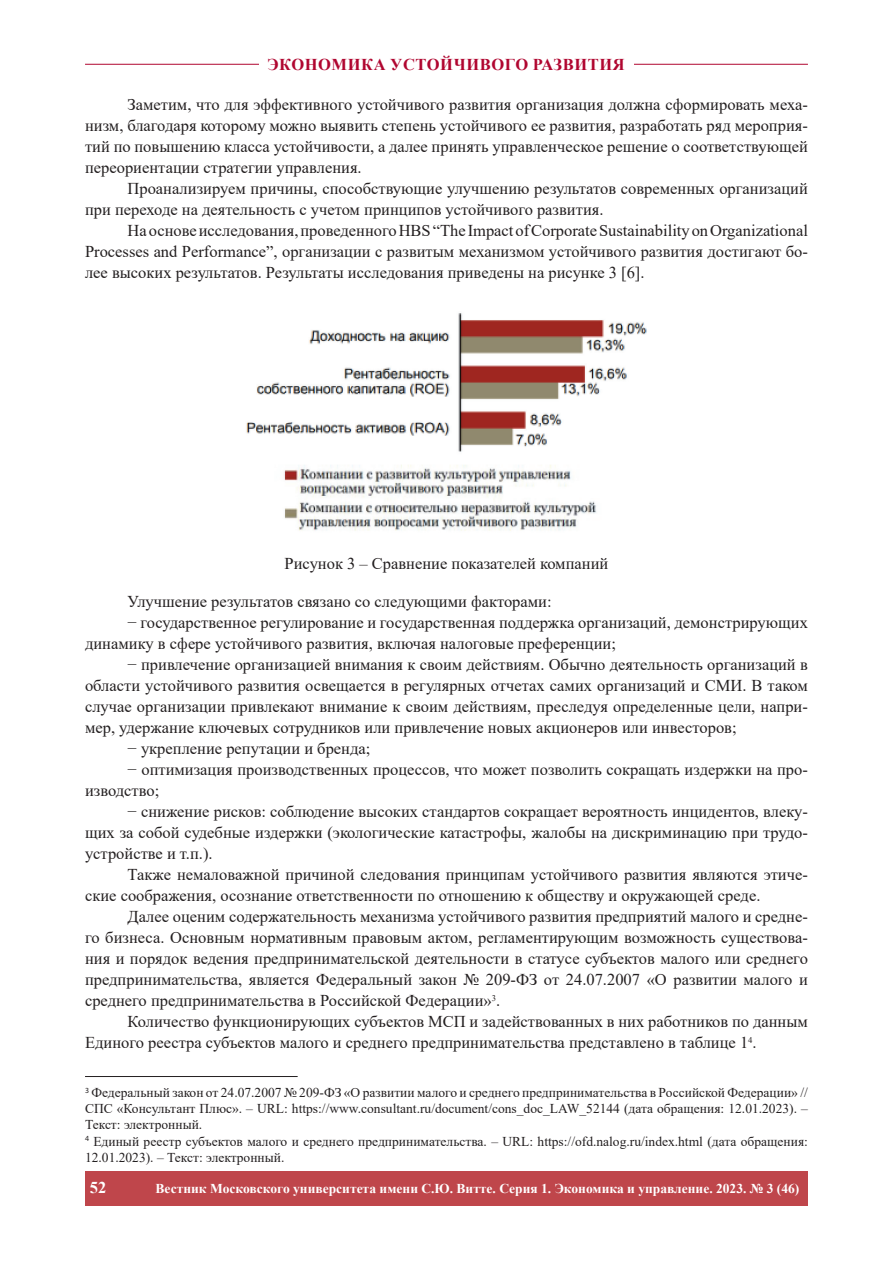
<style>
.page{position:relative;width:893px;height:1263px;background:#fff}
.page>*{position:absolute;margin:0;border:0;box-sizing:border-box;transform-origin:0 0}
.t1{font:16.5px/21px "Times New Roman";color:#231f20;text-align:justify}
.t2{font:700 16.5px "Times New Roman";letter-spacing:.035em;color:#b00630}
.t3{font:700 16.5px "Times New Roman";color:#fff}
.t4{font:13.5px/16.2px "Times New Roman";color:#231f20}
.t5{font:700 13.5px "Times New Roman";color:#fff}
</style>
<div class="page">
<hr style="left:85px;top:64px;width:723px;height:1px;background:#b00630">
<div style="left:259px;top:59px;width:374px;height:11px;background:#fff"></div>
<div style="left:85px;top:1171px;width:723px;height:34px;background:#bf464b"></div>
<img style="left:246px;top:313px;width:401px;height:218px">
<hr style="left:85px;top:1076px;width:213px;height:1px;background:#231f20">
<p class="t2" style="left:267px;top:52px;width:359px">ЭКОНОМИКА УСТОЙЧИВОГО РАЗВИТИЯ</p>
<p class="t1" style="left:85px;top:94px;width:724px;text-indent:43px">Заметим, что для эффективного устойчивого развития организация должна сформировать меха&shy;низм, благодаря которому можно выявить степень устойчивого ее развития, разработать ряд мероприя&shy;тий по повышению класса устойчивости, а далее принять управленческое решение о соответствующей переориентации стратегии управления.</p>
<p class="t1" style="left:85px;top:178px;width:724px;text-indent:43px">Проанализируем причины, способствующие улучшению результатов современных организаций при переходе на деятельность с учетом принципов устойчивого развития.</p>
<p class="t1" style="left:85px;top:220px;width:724px;text-indent:43px">На основе исследования, проведенного HBS “The Impact of Corporate Sustainability on Organizational Processes and Performance”, организации с развитым механизмом устойчивого развития достигают бо&shy;лее высоких результатов. Результаты исследования приведены на рисунке 3 [6].</p>
<p class="t1" style="left:285px;top:552px;width:325px">Рисунок 3 – Сравнение показателей компаний</p>
<p class="t1" style="left:128px;top:590px;width:426px">Улучшение результатов связано со следующими факторами:</p>
<p class="t1" style="left:128px;top:611px;width:682px">− государственное регулирование и государственная поддержка организаций, демонстрирующих</p>
<p class="t1" style="left:85px;top:632px;width:532px">динамику в сфере устойчивого развития, включая налоговые преференции;</p>
<p class="t1" style="left:128px;top:653px;width:682px">− привлечение организацией внимания к своим действиям. Обычно деятельность организаций в</p>
<p class="t1" style="left:85px;top:674px;width:724px">области устойчивого развития освещается в регулярных отчетах самих организаций и СМИ. В таком</p>
<p class="t1" style="left:85px;top:695px;width:724px">случае организации привлекают внимание к своим действиям, преследуя определенные цели, напри-</p>
<p class="t1" style="left:85px;top:716px;width:653px">мер, удержание ключевых сотрудников или привлечение новых акционеров или инвесторов;</p>
<p class="t1" style="left:128px;top:737px;width:244px">− укрепление репутации и бренда;</p>
<p class="t1" style="left:128px;top:758px;width:682px">− оптимизация производственных процессов, что может позволить сокращать издержки на про-</p>
<p class="t1" style="left:85px;top:779px;width:76px">изводство;</p>
<p class="t1" style="left:128px;top:800px;width:682px">− снижение рисков: соблюдение высоких стандартов сокращает вероятность инцидентов, влеку-</p>
<p class="t1" style="left:85px;top:821px;width:723px">щих за собой судебные издержки (экологические катастрофы, жалобы на дискриминацию при трудо-</p>
<p class="t1" style="left:85px;top:842px;width:129px">устройстве и т.п.).</p>
<p class="t1" style="left:128px;top:863px;width:682px">Также немаловажной причиной следования принципам устойчивого развития являются этиче-</p>
<p class="t1" style="left:85px;top:884px;width:677px">ские соображения, осознание ответственности по отношению к обществу и окружающей среде.</p>
<p class="t1" style="left:128px;top:905px;width:682px">Далее оценим содержательность механизма устойчивого развития предприятий малого и средне-</p>
<p class="t1" style="left:85px;top:926px;width:724px">го бизнеса. Основным нормативным правовым актом, регламентирующим возможность существова-</p>
<p class="t1" style="left:85px;top:947px;width:724px">ния и порядок ведения предпринимательской деятельности в статусе субъектов малого или среднего</p>
<p class="t1" style="left:85px;top:968px;width:724px">предпринимательства, является Федеральный закон № 209-ФЗ от 24.07.2007 «О развитии малого и</p>
<p class="t1" style="left:85px;top:989px;width:417px">среднего предпринимательства в Российской Федерации»<sup>3</sup>.</p>
<p class="t1" style="left:128px;top:1010px;width:682px">Количество функционирующих субъектов МСП и задействованных в них работников по данным</p>
<p class="t1" style="left:85px;top:1031px;width:673px">Единого реестра субъектов малого и среднего предпринимательства представлено в таблице 1<sup>4</sup>.</p>
<p class="t4" style="left:85px;top:1084px;width:724px"><sup>3</sup> Федеральный закон от 24.07.2007 № 209-ФЗ «О развитии малого и среднего предпринимательства в Российской Федерации» // СПС «Консультант Плюс». – URL: https://www.consultant.ru/document/cons_doc_LAW_52144 (дата обращения: 12.01.2023). – Текст: электронный.<br><sup>4</sup> Единый реестр субъектов малого и среднего предпринимательства. – URL: https://ofd.nalog.ru/index.html (дата обращения:<br>12.01.2023). – Текст: электронный.</p>
<p class="t3" style="left:90px;top:1175px;width:18px">52</p>
<p class="t5" style="left:156px;top:1179px;width:645px">Вестник Московского университета имени С.Ю. Витте. Серия 1. Экономика и управление. 2023. № 3 (46)</p>
</div>
